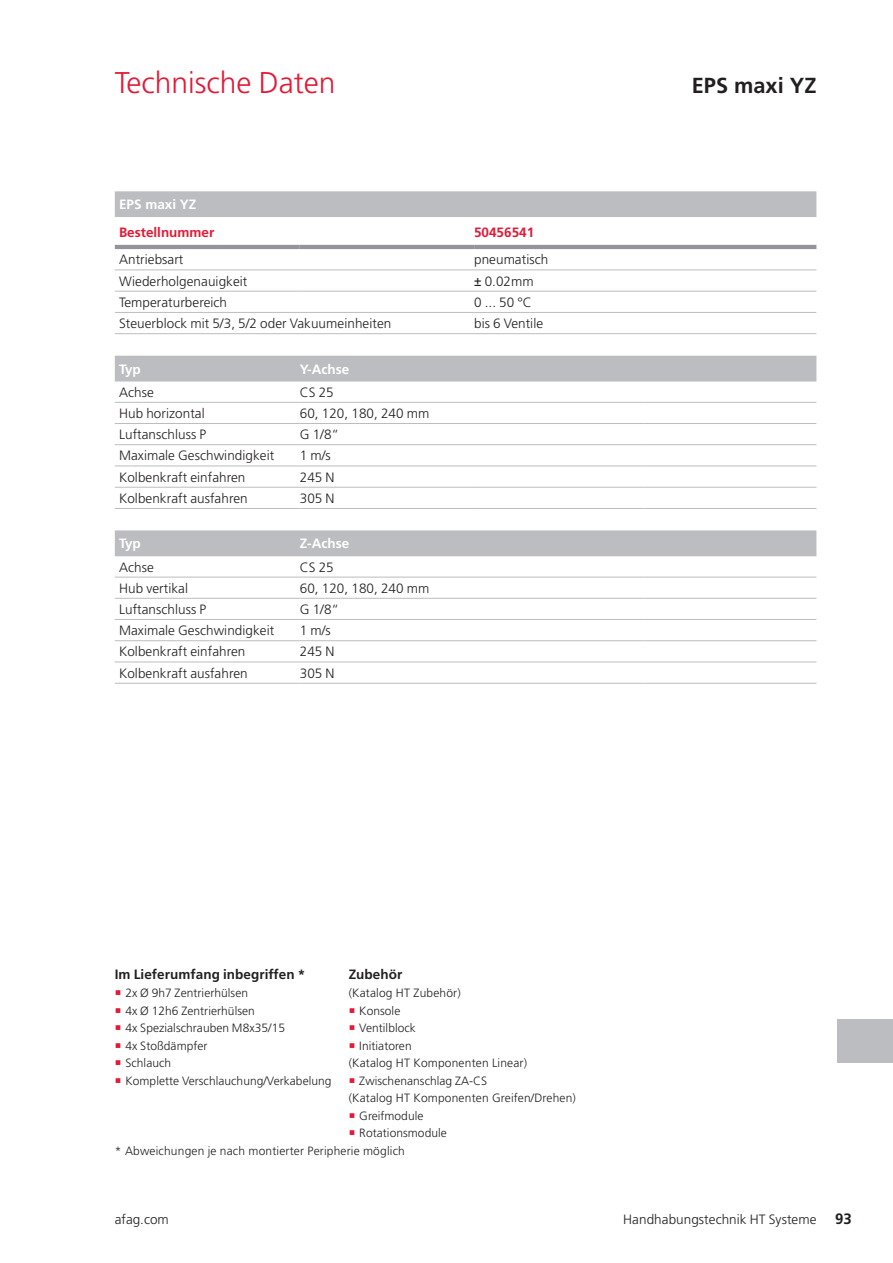
<style>
.page{position:relative;width:893px;height:1263px;background:#fff}
.page>*{position:absolute;margin:0;border:0;box-sizing:border-box;transform-origin:0 0}
.Titel_klein_20pt{font:300 30px "Frutiger LT Pro";color:#e51836}
.Modulbezeichnung_bol{font:700 21.75px "Frutiger LT Pro";color:#231f20}
.Tabelle_Regular_9pt{font:300 13.5px "Frutiger LT Pro";letter-spacing:.005em;color:#231f20}
.Untertitel_Grundtext{font:700 13.5px "Frutiger LT Pro";letter-spacing:.005em;color:#231f20}
.Tabelle_bold_9pt_wei{font:700 13.5px "Frutiger LT Pro";color:#fff}
.Tabelle_bold_9pt_wei-2{font:700 13.5px "Frutiger LT Pro";color:#e51836}
.Tabelle_Artikelnumme{font:700 13.5px "Frutiger LT Pro";color:#e51836}
.Tabelle_Regular_9pt-2{font:300 12px "Frutiger LT Pro";letter-spacing:.005em;color:#231f20}
.Legende_klein_regula{font:300 12px "Frutiger LT Pro";letter-spacing:.015em;color:#231f20}
.s1{font-family:"Arial";font-weight:400}
.s2{font-weight:700;font-size:15px}
</style>
<div class="page">
<svg style="left:115px;top:191px;width:701px;height:54px"></svg>
<hr style="left:115px;top:245px;width:185px;height:4px;background:#939598">
<hr style="left:300px;top:245px;width:174px;height:4px;background:#939598">
<hr style="left:474px;top:245px;width:342px;height:4px;background:#939598">
<hr style="left:115px;top:269px;width:185px;height:1px;background:#bcbdc0">
<hr style="left:300px;top:269px;width:174px;height:1px;background:#bcbdc0">
<hr style="left:474px;top:269px;width:342px;height:1px;background:#bcbdc0">
<hr style="left:474px;top:291px;width:342px;height:1px;background:#bcbdc0">
<hr style="left:474px;top:312px;width:342px;height:1px;background:#bcbdc0">
<hr style="left:474px;top:333px;width:342px;height:1px;background:#bcbdc0">
<hr style="left:115px;top:291px;width:185px;height:1px;background:#bcbdc0">
<hr style="left:300px;top:291px;width:174px;height:1px;background:#bcbdc0">
<hr style="left:115px;top:312px;width:185px;height:1px;background:#bcbdc0">
<hr style="left:300px;top:312px;width:174px;height:1px;background:#bcbdc0">
<hr style="left:115px;top:333px;width:185px;height:1px;background:#bcbdc0">
<hr style="left:300px;top:333px;width:174px;height:1px;background:#bcbdc0">
<div style="left:115px;top:356px;width:701px;height:25px;background:#bcbdc0"></div>
<hr style="left:115px;top:508px;width:185px;height:1px;background:#bcbdc0">
<hr style="left:115px;top:402px;width:185px;height:1px;background:#bcbdc0">
<hr style="left:300px;top:402px;width:172px;height:1px;background:#bcbdc0">
<hr style="left:472px;top:402px;width:172px;height:1px;background:#bcbdc0">
<hr style="left:644px;top:402px;width:172px;height:1px;background:#bcbdc0">
<hr style="left:115px;top:423px;width:185px;height:1px;background:#bcbdc0">
<hr style="left:300px;top:423px;width:172px;height:1px;background:#bcbdc0">
<hr style="left:472px;top:423px;width:172px;height:1px;background:#bcbdc0">
<hr style="left:644px;top:423px;width:172px;height:1px;background:#bcbdc0">
<hr style="left:115px;top:444px;width:185px;height:1px;background:#bcbdc0">
<hr style="left:300px;top:444px;width:172px;height:1px;background:#bcbdc0">
<hr style="left:472px;top:444px;width:172px;height:1px;background:#bcbdc0">
<hr style="left:644px;top:444px;width:172px;height:1px;background:#bcbdc0">
<hr style="left:115px;top:466px;width:185px;height:1px;background:#bcbdc0">
<hr style="left:300px;top:466px;width:172px;height:1px;background:#bcbdc0">
<hr style="left:472px;top:466px;width:172px;height:1px;background:#bcbdc0">
<hr style="left:644px;top:466px;width:172px;height:1px;background:#bcbdc0">
<hr style="left:115px;top:487px;width:185px;height:1px;background:#bcbdc0">
<hr style="left:300px;top:487px;width:172px;height:1px;background:#bcbdc0">
<hr style="left:472px;top:487px;width:172px;height:1px;background:#bcbdc0">
<hr style="left:644px;top:487px;width:172px;height:1px;background:#bcbdc0">
<hr style="left:300px;top:508px;width:172px;height:1px;background:#bcbdc0">
<hr style="left:472px;top:508px;width:172px;height:1px;background:#bcbdc0">
<hr style="left:644px;top:508px;width:172px;height:1px;background:#bcbdc0">
<div style="left:115px;top:530px;width:701px;height:26px;background:#bcbdc0"></div>
<hr style="left:115px;top:683px;width:185px;height:1px;background:#bcbdc0">
<hr style="left:115px;top:577px;width:185px;height:1px;background:#bcbdc0">
<hr style="left:300px;top:577px;width:172px;height:1px;background:#bcbdc0">
<hr style="left:472px;top:577px;width:172px;height:1px;background:#bcbdc0">
<hr style="left:644px;top:577px;width:172px;height:1px;background:#bcbdc0">
<hr style="left:115px;top:598px;width:185px;height:1px;background:#bcbdc0">
<hr style="left:300px;top:598px;width:172px;height:1px;background:#bcbdc0">
<hr style="left:472px;top:598px;width:172px;height:1px;background:#bcbdc0">
<hr style="left:644px;top:598px;width:172px;height:1px;background:#bcbdc0">
<hr style="left:115px;top:619px;width:185px;height:1px;background:#bcbdc0">
<hr style="left:300px;top:619px;width:172px;height:1px;background:#bcbdc0">
<hr style="left:472px;top:619px;width:172px;height:1px;background:#bcbdc0">
<hr style="left:644px;top:619px;width:172px;height:1px;background:#bcbdc0">
<hr style="left:115px;top:640px;width:185px;height:1px;background:#bcbdc0">
<hr style="left:300px;top:640px;width:172px;height:1px;background:#bcbdc0">
<hr style="left:472px;top:640px;width:172px;height:1px;background:#bcbdc0">
<hr style="left:644px;top:640px;width:172px;height:1px;background:#bcbdc0">
<hr style="left:115px;top:662px;width:185px;height:1px;background:#bcbdc0">
<hr style="left:300px;top:662px;width:172px;height:1px;background:#bcbdc0">
<hr style="left:472px;top:662px;width:172px;height:1px;background:#bcbdc0">
<hr style="left:644px;top:662px;width:172px;height:1px;background:#bcbdc0">
<hr style="left:300px;top:683px;width:172px;height:1px;background:#bcbdc0">
<hr style="left:472px;top:683px;width:172px;height:1px;background:#bcbdc0">
<hr style="left:644px;top:683px;width:172px;height:1px;background:#bcbdc0">
<div style="left:838px;top:1019px;width:55px;height:44px;background:#bcbdc0"></div>
<p class="Titel_klein_20pt" style="left:115px;top:65px;width:222px">Technische Daten</p>
<p class="Tabelle_bold_9pt_wei" style="left:119px;top:197px;width:79px">EPS maxi YZ</p>
<p class="Tabelle_bold_9pt_wei-2" style="left:119px;top:224px;width:97px">Bestellnummer</p>
<p class="Tabelle_Artikelnumme" style="left:474px;top:224px;width:62px">50456541</p>
<p class="Tabelle_Regular_9pt" style="left:119px;top:252px;width:66px">Antriebsart</p>
<p class="Tabelle_Regular_9pt" style="left:474px;top:252px;width:76px">pneumatisch</p>
<p class="Tabelle_Regular_9pt" style="left:119px;top:273px;width:130px">Wiederholgenauigkeit</p>
<p class="Tabelle_Regular_9pt" style="left:474px;top:273px;width:61px"><span class="s1">±</span> 0.02mm</p>
<p class="Tabelle_Regular_9pt" style="left:119px;top:294px;width:110px">Temperaturbereich</p>
<p class="Tabelle_Regular_9pt" style="left:474px;top:294px;width:59px">0 ... 50 °C</p>
<p class="Tabelle_Regular_9pt" style="left:119px;top:316px;width:274px">Steuerblock mit 5/3, 5/2 oder Vakuumeinheiten</p>
<p class="Tabelle_Regular_9pt" style="left:474px;top:316px;width:71px">bis 6 Ventile</p>
<p class="Tabelle_bold_9pt_wei" style="left:119px;top:361px;width:23px">Typ</p>
<p class="Tabelle_bold_9pt_wei" style="left:300px;top:361px;width:51px">Y-Achse</p>
<p class="Tabelle_Regular_9pt" style="left:119px;top:384px;width:36px">Achse</p>
<p class="Tabelle_Regular_9pt" style="left:300px;top:384px;width:36px">CS 25</p>
<p class="Tabelle_Regular_9pt" style="left:119px;top:405px;width:87px">Hub horizontal</p>
<p class="Tabelle_Regular_9pt" style="left:300px;top:405px;width:131px">60, 120, 180, 240 mm</p>
<p class="Tabelle_Regular_9pt" style="left:119px;top:427px;width:89px">Luftanschluss P</p>
<p class="Tabelle_Regular_9pt" style="left:300px;top:427px;width:41px">G 1/8“</p>
<p class="Tabelle_Regular_9pt" style="left:119px;top:448px;width:157px">Maximale Geschwindigkeit</p>
<p class="Tabelle_Regular_9pt" style="left:300px;top:448px;width:33px">1 m/s</p>
<p class="Tabelle_Regular_9pt" style="left:119px;top:469px;width:128px">Kolbenkraft einfahren</p>
<p class="Tabelle_Regular_9pt" style="left:300px;top:469px;width:36px">245 N</p>
<p class="Tabelle_Regular_9pt" style="left:119px;top:490px;width:130px">Kolbenkraft ausfahren</p>
<p class="Tabelle_Regular_9pt" style="left:300px;top:490px;width:36px">305 N</p>
<p class="Tabelle_bold_9pt_wei" style="left:119px;top:536px;width:23px">Typ</p>
<p class="Tabelle_bold_9pt_wei" style="left:300px;top:536px;width:51px">Z-Achse</p>
<p class="Tabelle_Regular_9pt" style="left:119px;top:559px;width:36px">Achse</p>
<p class="Tabelle_Regular_9pt" style="left:300px;top:559px;width:36px">CS 25</p>
<p class="Tabelle_Regular_9pt" style="left:119px;top:580px;width:70px">Hub vertikal</p>
<p class="Tabelle_Regular_9pt" style="left:300px;top:580px;width:131px">60, 120, 180, 240 mm</p>
<p class="Tabelle_Regular_9pt" style="left:119px;top:601px;width:89px">Luftanschluss P</p>
<p class="Tabelle_Regular_9pt" style="left:300px;top:601px;width:41px">G 1/8“</p>
<p class="Tabelle_Regular_9pt" style="left:119px;top:623px;width:157px">Maximale Geschwindigkeit</p>
<p class="Tabelle_Regular_9pt" style="left:300px;top:623px;width:33px">1 m/s</p>
<p class="Tabelle_Regular_9pt" style="left:119px;top:644px;width:128px">Kolbenkraft einfahren</p>
<p class="Tabelle_Regular_9pt" style="left:300px;top:644px;width:36px">245 N</p>
<p class="Tabelle_Regular_9pt" style="left:119px;top:665px;width:130px">Kolbenkraft ausfahren</p>
<p class="Tabelle_Regular_9pt" style="left:300px;top:665px;width:36px">305 N</p>
<p class="Modulbezeichnung_bol" style="left:692px;top:72px;width:126px">EPS maxi YZ</p>
<p class="Untertitel_Grundtext" style="left:115px;top:967px;width:192px">Im Lieferumfang inbegriffen *</p>
<p class="Tabelle_Regular_9pt-2" style="left:125px;top:986px;width:124px">2x Ø 9h7 Zentrierhülsen</p>
<p class="Tabelle_Regular_9pt-2" style="left:125px;top:1004px;width:131px">4x Ø 12h6 Zentrierhülsen</p>
<p class="Tabelle_Regular_9pt-2" style="left:125px;top:1021px;width:161px">4x Spezialschrauben M8x35/15</p>
<p class="Tabelle_Regular_9pt-2" style="left:125px;top:1039px;width:84px">4x Stoßdämpfer</p>
<p class="Tabelle_Regular_9pt-2" style="left:125px;top:1056px;width:47px">Schlauch</p>
<p class="Tabelle_Regular_9pt-2" style="left:125px;top:1074px;width:208px">Komplette Verschlauchung/Verkabelung</p>
<p class="Untertitel_Grundtext" style="left:349px;top:967px;width:55px">Zubehör</p>
<p class="Legende_klein_regula" style="left:349px;top:986px;width:114px">(Katalog HT Zubehör)</p>
<p class="Tabelle_Regular_9pt-2" style="left:359px;top:1004px;width:43px">Konsole</p>
<p class="Tabelle_Regular_9pt-2" style="left:359px;top:1021px;width:58px">Ventilblock</p>
<p class="Tabelle_Regular_9pt-2" style="left:359px;top:1039px;width:54px">Initiatoren</p>
<p class="Legende_klein_regula" style="left:349px;top:1056px;width:180px">(Katalog HT Komponenten Linear)</p>
<p class="Tabelle_Regular_9pt-2" style="left:359px;top:1074px;width:129px">Zwischenanschlag ZA-CS</p>
<p class="Legende_klein_regula" style="left:349px;top:1091px;width:229px">(Katalog HT Komponenten Greifen/Drehen)</p>
<p class="Tabelle_Regular_9pt-2" style="left:359px;top:1109px;width:66px">Greifmodule</p>
<p class="Tabelle_Regular_9pt-2" style="left:359px;top:1126px;width:89px">Rotationsmodule</p>
<p class="Tabelle_Regular_9pt-2" style="left:115px;top:1144px;width:292px">* Abweichungen je nach montierter Peripherie möglich</p>
<p class="Tabelle_Regular_9pt" style="left:115px;top:1211px;width:55px">afag.com</p>
<p class="Tabelle_Regular_9pt" style="left:623px;top:1211px;width:230px">Handhabungstechnik HT Systeme <span class="s2">93</span></p>
</div>
